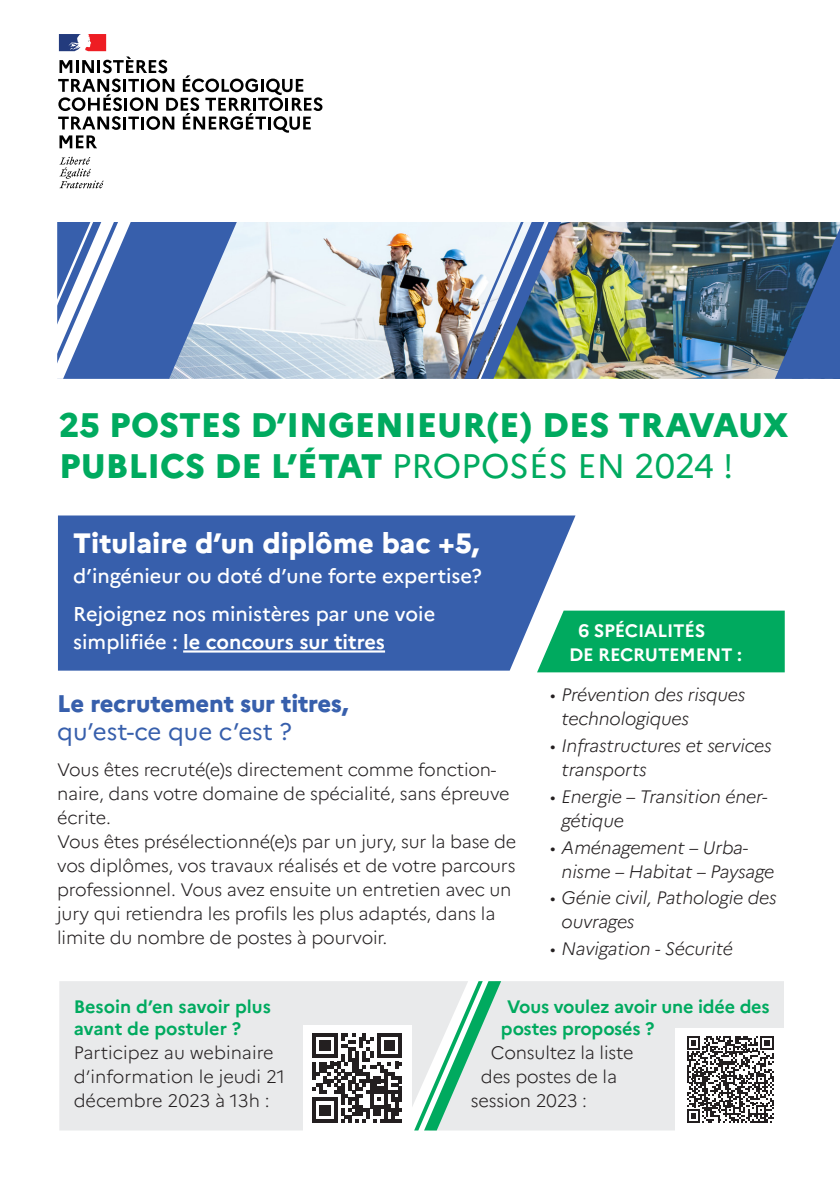
<style>
.page{position:relative;width:840px;height:1191px;background:#fff}
.page>*{position:absolute;margin:0;border:0;box-sizing:border-box;transform-origin:0 0}
.t1{font:800 34px/40.8px "Marianne";color:#00aa5f}
.t2{font:800 28px "Marianne";color:#fff}
.t3{font:800 24px "Marianne";letter-spacing:-.01em;color:#375fac}
.t4{font:24px "Marianne";color:#375fac}
.t5{font:500 20px/38px "Marianne";color:#fff}
.t6{font:700 20px "Marianne";color:#fff}
.t7{font:300 18px/24px "Marianne";letter-spacing:-.01em;color:#231f20}
.t8{font:italic 300 18px/24px "Marianne";letter-spacing:-.01em;color:#231f20}
.t9{font:700 18px/22px "Marianne";letter-spacing:-.01em;color:#00aa5f}
.t10{font:700 18px/24px "Marianne";letter-spacing:-.01em;color:#fff}
.s1{font-weight:400}
.s2{font-weight:500}
</style>
<div class="page">
<img style="left:237px;top:222px;width:216px;height:157px">
<img style="left:561px;top:222px;width:278px;height:157px">
<svg style="left:59px;top:157px;width:45px;height:31px"></svg>
<svg style="left:58px;top:34px;width:264px;height:114px"></svg>
<div style="left:58px;top:515px;width:517px;height:155px;background:#375fac"></div>
<hr style="left:183px;top:650px;width:202px;height:2px;background:#fff">
<div style="left:501px;top:981px;width:282px;height:149px;background:#e9eaeb"></div>
<div style="left:59px;top:981px;width:355px;height:149px;background:#e9eaeb"></div>
<svg style="left:414px;top:981px;width:87px;height:149px"></svg>
<img style="left:453px;top:222px;width:108px;height:157px">
<svg style="left:57px;top:222px;width:180px;height:157px;background:#6c8ac1"></svg>
<svg style="left:774px;top:228px;width:65px;height:151px;background:#365989"></svg>
<svg style="left:536px;top:610px;width:248px;height:62px;background:#11af69"></svg>
<div style="left:303px;top:1024px;width:108px;height:106px;background:#fff"></div>
<svg style="left:312px;top:1033px;width:90px;height:89px"></svg>
<div style="left:675px;top:1028px;width:109px;height:102px;background:#fff"></div>
<svg style="left:687px;top:1036px;width:86px;height:86px"></svg>
<h1 class="t1" style="left:59px;top:405px;width:730px">25 POSTES D’INGENIEUR(E) DES TRAVAUX<br>PUBLICS DE L’ÉTAT <span class="s1">PROPOSÉS EN 2024 !</span></h1>
<h2 class="t2" style="left:73px;top:526px;width:407px">Titulaire d’un diplôme bac +5,</h2>
<p class="t5" style="left:73px;top:556px;width:410px">d’ingénieur ou doté d’une forte expertise?<br>Rejoignez nos ministères par une voie</p>
<p class="t6" style="left:73px;top:629px;width:313px"><span class="s2">simplifiée :</span> le concours sur titres</p>
<h3 class="t3" style="left:57px;top:688px;width:292px">Le recrutement sur titres,</h3>
<h3 class="t4" style="left:57px;top:716px;width:236px">qu’est-ce que c’est ?</h3>
<p class="t7" style="left:57px;top:757px;width:460px">Vous êtes recruté(e)s directement comme fonction&shy;naire, dans votre domaine de spécialité, sans épreuve écrite.<br>Vous êtes présélectionné(e)s par un jury, sur la base de vos diplômes, vos travaux réalisés et de votre parcours professionnel. Vous avez ensuite un entretien avec un jury qui retiendra les profils les plus adaptés, dans la limite du nombre de postes à pourvoir.</p>
<p class="t10" style="left:568px;top:618px;width:174px;text-indent:9px">6 SPÉCIALITÉS<br>DE RECRUTEMENT :</p>
<p class="t8" style="left:561px;top:682px;width:185px;text-indent:-11px">• Prévention des risques technologiques</p>
<p class="t8" style="left:561px;top:733px;width:211px;text-indent:-11px">• Infrastructures et services transports</p>
<p class="t8" style="left:561px;top:784px;width:207px;text-indent:-11px">• Energie – Transition éner&shy;gétique</p>
<p class="t8" style="left:561px;top:835px;width:214px;text-indent:-11px">• Aménagement – Urba&shy;nisme – Habitat – Paysage</p>
<p class="t8" style="left:561px;top:886px;width:216px;text-indent:-11px">• Génie civil, Pathologie des ouvrages</p>
<p class="t8" style="left:550px;top:936px;width:184px">• Navigation - Sécurité</p>
<p class="t9" style="left:74px;top:995px;width:198px">Besoin d’en savoir plus avant de postuler ?</p>
<p class="t7" style="left:74px;top:1040px;width:213px">Participez au webinaire d’information le jeudi 21 décembre 2023 à 13h :</p>
<p class="t9" style="left:500px;top:995px;width:270px;text-indent:6px">Vous voulez avoir une idée des postes proposés ?</p>
<p class="t7" style="left:490px;top:1040px;width:144px">Consultez la liste</p>
<p class="t7" style="left:480px;top:1064px;width:138px">des postes de la</p>
<p class="t7" style="left:470px;top:1088px;width:118px">session 2023 :</p>
</div>
